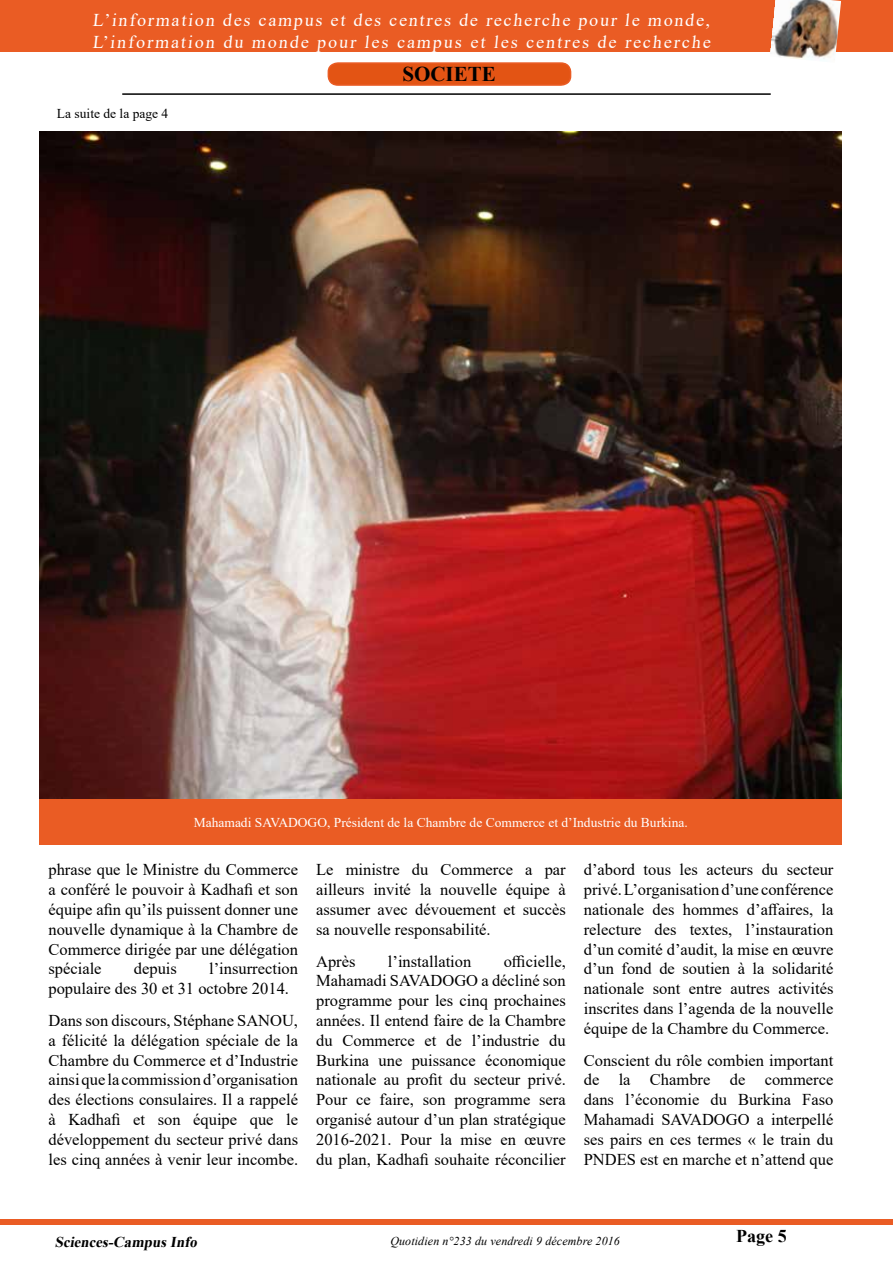
<style>
.page{position:relative;width:893px;height:1263px;background:#fff}
.page>*{position:absolute;margin:0;border:0;box-sizing:border-box;transform-origin:0 0}
.t1{font:700 21px "Times New Roman";color:#000}
.t2{font:18px/21.6px "Times New Roman";letter-spacing:.105em;color:#fff}
.t3{font:700 18px "Times New Roman";color:#000}
.t4{font:16.5px/19.8px "Times New Roman";color:#000;text-align:justify}
.t5{font:italic 700 15px "Times New Roman";color:#000}
.t6{font:13.5px "Times New Roman";color:#fff}
.t7{font:13.5px "Times New Roman";color:#000}
.t8{font:italic 12px "Times New Roman";letter-spacing:.01em;color:#000}
</style>
<div class="page">
<div style="left:0;top:1219px;width:893px;height:6px;background:#ea5c24"></div>
<hr style="left:122px;top:93px;width:649px;height:2px;background:#000">
<div style="left:0;top:0;width:893px;height:51px;background:#ea5c24"></div>
<img style="left:770px;top:0;width:71px;height:61px">
<div style="left:328px;top:63px;width:243px;height:22px;background:#e35414;border-radius:9px"></div>
<div style="left:328px;top:62px;width:243px;height:24px;border:2px solid #ea5c24;border-radius:9px"></div>
<img style="left:40px;top:132px;width:802px;height:667px">
<div style="left:40px;top:799px;width:802px;height:46px;background:#ea5c24"></div>
<p class="t2" style="left:92px;top:9px;width:622px">L’information des campus et des centres de recherche pour le monde,<br>L’information du monde pour les campus et les centres de recherche</p>
<p class="t7" style="left:57px;top:104px;width:113px">La suite de la page 4</p>
<p class="t1" style="left:402px;top:59px;width:95px">SOCIETE</p>
<p class="t6" style="left:194px;top:813px;width:496px">Mahamadi SAVADOGO, Président de la Chambre de Commerce et d’Industrie du Burkina.</p>
<p class="t4" style="left:48px;top:859px;width:251px">phrase que le Ministre du Commerce a conféré le pouvoir à Kadhafi et son équipe afin qu’ils puissent donner une nouvelle dynamique à la Chambre de Commerce dirigée par une délégation spéciale</p>
<p class="t4" style="left:48px;top:958px;width:251px;text-indent:161px">l’insurrection populaire des 30 et 31 octobre 2014.</p>
<p class="t4" style="left:48px;top:1010px;width:251px">Dans son discours, Stéphane SANOU, a félicité la délégation spéciale de la Chambre du Commerce et d’Industrie ainsi que la commission d’organisation des élections consulaires. Il a rappelé à Kadhafi et son équipe que le développement du secteur privé dans les cinq années à venir leur incombe.</p>
<p class="t4" style="left:134px;top:958px;width:45px">depuis</p>
<p class="t4" style="left:316px;top:859px;width:251px">Le ministre du Commerce a par ailleurs invité la nouvelle équipe à assumer avec dévouement et succès sa nouvelle responsabilité.</p>
<p class="t4" style="left:316px;top:951px;width:41px">Après</p>
<p class="t4" style="left:388px;top:951px;width:85px">l’installation</p>
<p class="t4" style="left:316px;top:951px;width:251px;text-indent:188px">officielle, Mahamadi SAVADOGO a décliné son programme pour les cinq prochaines années. Il entend faire de la Chambre du Commerce et de l’industrie du Burkina une puissance économique nationale au profit du secteur privé.<br>Pour ce faire, son programme sera organisé autour d’un plan stratégique 2016-2021. Pour la mise en œuvre du plan, Kadhafi souhaite réconcilier</p>
<p class="t4" style="left:584px;top:859px;width:251px">d’abord tous les acteurs du secteur privé. L’organisation d’une conférence nationale des hommes d’affaires, la relecture des textes, l’instauration d’un comité d’audit, la mise en œuvre d’un fond de soutien à la solidarité nationale sont entre autres activités inscrites dans l’agenda de la nouvelle équipe de la Chambre du Commerce.</p>
<p class="t4" style="left:584px;top:1050px;width:251px">Conscient du rôle combien important de la Chambre de commerce dans l’économie du Burkina Faso Mahamadi SAVADOGO a interpellé ses pairs en ces termes « le train du PNDES est en marche et n’attend que</p>
<p class="t5" style="left:55px;top:1231px;width:147px">Sciences-CampusInfo</p>
<p class="t8" style="left:390px;top:1232px;width:231px">Quotidien n°233 du vendredi 9 décembre 2016</p>
<p class="t3" style="left:736px;top:1223px;width:52px">Page 5</p>
</div>
